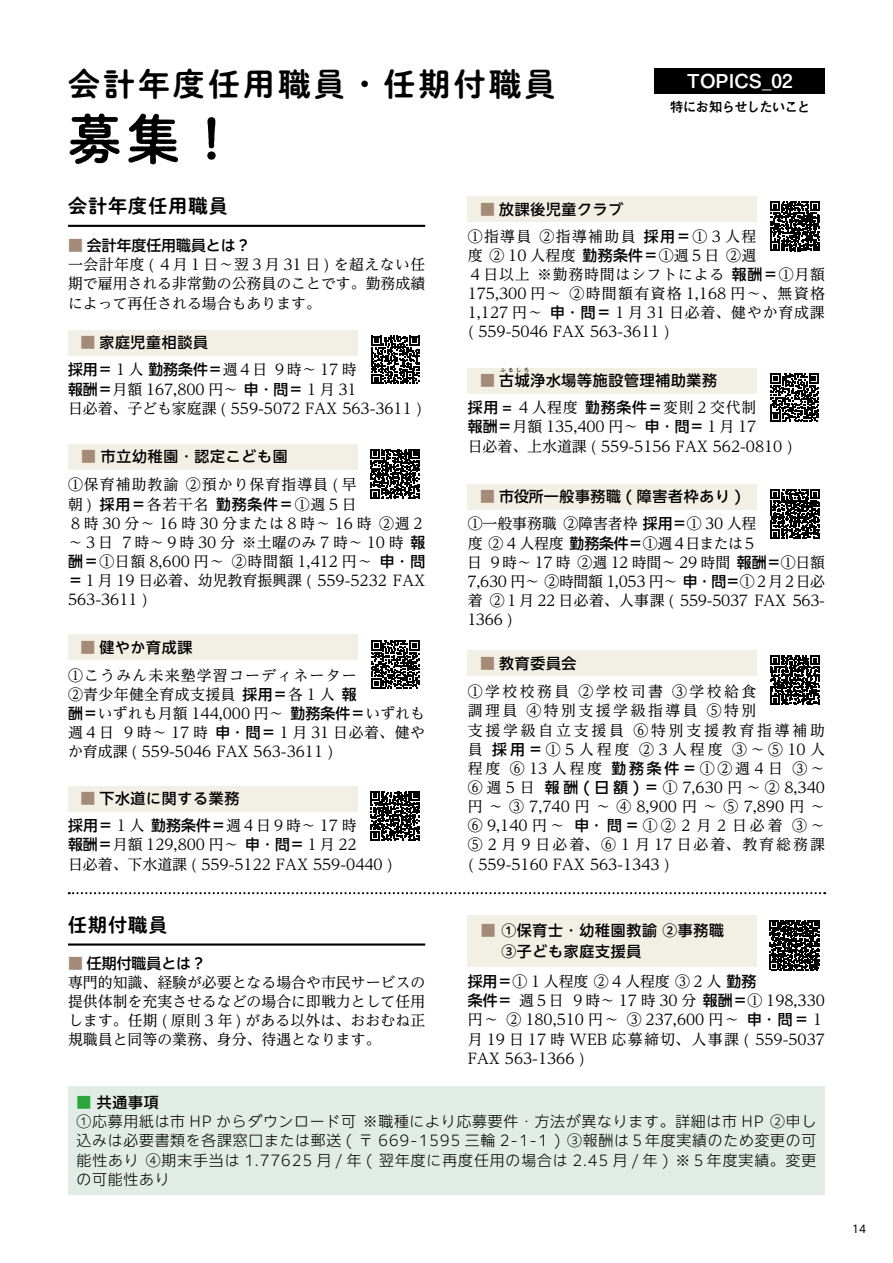
<style>
.page{position:relative;width:893px;height:1263px;background:#fff}
.page>*{position:absolute;margin:0;border:0;box-sizing:border-box;transform-origin:0 0}
.t1{font:53.1px "P Shuei NM Go Std N B";color:#000}
.t2{font:31.95px "P Shuei NM Go Std N B";letter-spacing:.1em;color:#000}
.t3{font:19.2px "P Shuei NM Go Std N B";letter-spacing:.05em;color:#000}
.t4{font:700 19.2px "Mi Go MB1 Std De";color:#fff}
.t5{font:14.85px/19.2px "UD Reimin Pr 6 N";color:#000}
.t6{font:14.85px/19.2px "UD Reimin Pr 6 N";letter-spacing:.165em;color:#000}
.t7{font:300 14.85px/19.2px "PUD Shin Go NT Pr 6 N";letter-spacing:.05em;color:#000}
.t8{font:14.85px/19.2px "UD Reimin Pr 6 N";letter-spacing:.055em;color:#000}
.t9{font:500 14.85px/21.3px "PUD Shin Go NT Pr 6 N";letter-spacing:.05em;color:#000}
.t10{font:14.85px/19.2px "UD Reimin Pr 6 N";letter-spacing:.025em;color:#000}
.t11{font:500 14.85px "PUD Shin Go NT Pr 6 N";color:#000}
.t12{font:700 13.8px "Mi Go MB1 Std De";letter-spacing:-.08em;color:#000}
.t13{font:10.65px "UD Shin Go NT Pr 6 N";color:#000}
.t14{font:500 5.25px "PUD Shin Go NT Pr 6 N";color:#000}
.s1{color:#a48b78}
.s2{font-family:"PUD Shin Go NT Pr 6 N";font-weight:500}
.s3{font-family:"UD Shin Go NT Pr 6 N";font-weight:400;color:#2aa738}
.s4{font-weight:500}
</style>
<div class="page">
<div style="left:655px;top:68px;width:170px;height:26px;background:#000"></div>
<div style="left:68px;top:1086px;width:757px;height:109px;background:#e0ece5"></div>
<hr style="left:68px;top:943px;width:357px;height:2px;background:#000">
<svg style="left:770px;top:920px;width:50px;height:50px"></svg>
<div style="left:468px;top:915px;width:289px;height:51px;background:#f2efe4"></div>
<hr style="left:68px;top:225px;width:357px;height:2px;background:#000">
<svg style="left:770px;top:202px;width:50px;height:49px"></svg>
<div style="left:468px;top:196px;width:289px;height:26px;background:#f2efe4"></div>
<svg style="left:371px;top:336px;width:48px;height:48px"></svg>
<div style="left:68px;top:330px;width:289px;height:25px;background:#f2efe4"></div>
<svg style="left:771px;top:374px;width:48px;height:48px"></svg>
<div style="left:468px;top:368px;width:289px;height:25px;background:#f2efe4"></div>
<svg style="left:770px;top:489px;width:50px;height:50px"></svg>
<div style="left:468px;top:484px;width:289px;height:25px;background:#f2efe4"></div>
<svg style="left:370px;top:791px;width:50px;height:49px"></svg>
<div style="left:68px;top:786px;width:289px;height:25px;background:#f2efe4"></div>
<svg style="left:371px;top:640px;width:48px;height:49px"></svg>
<div style="left:68px;top:634px;width:289px;height:26px;background:#f2efe4"></div>
<svg style="left:770px;top:655px;width:50px;height:50px"></svg>
<div style="left:468px;top:650px;width:289px;height:26px;background:#f2efe4"></div>
<svg style="left:370px;top:449px;width:50px;height:50px"></svg>
<div style="left:68px;top:444px;width:289px;height:25px;background:#f2efe4"></div>
<svg style="left:69px;top:892px;width:756px;height:2px"></svg>
<h2 class="t2" style="left:68px;top:60px;width:489px">会計年度任用職員・任期付職員</h2>
<p class="t4" style="left:687px;top:66px;width:107px">TOPICS_02</p>
<h1 class="t1" style="left:68px;top:100px;width:172px">募集！</h1>
<p class="t12" style="left:670px;top:96px;width:142px">特にお知らせしたいこと</p>
<p class="t3" style="left:68px;top:192px;width:161px">会計年度任用職員</p>
<p class="t11" style="left:68px;top:237px;width:184px"><span class="s1">■</span> 会計年度任用職員とは？</p>
<p class="t5" style="left:68px;top:255px;width:359px;text-align:justify">一会計年度 ( ４月１日～翌３月 31 日 ) を超えない任期で雇用される非常勤の公務員のことです。勤務成績によって再任される場合もあります。</p>
<p class="t9" style="left:81px;top:333px;width:129px"><span class="s1">■</span> 家庭児童相談員</p>
<p class="t5" style="left:68px;top:360px;width:356px"><span class="s2">採用＝</span> 1 人 <span class="s2">勤務条件＝</span>週４日 ９時～ 17 時<br><span class="s2">報酬＝</span>月額 167,800 円～ <span class="s2">申・問＝</span> 1 月 31<br>日必着、子ども家庭課 ( 559-5072 FAX 563-3611 )</p>
<p class="t9" style="left:81px;top:446px;width:208px"><span class="s1">■</span> 市立幼稚園・認定こども園</p>
<p class="t5" style="left:68px;top:475px;width:359px">①保育補助教諭 ②預かり保育指導員 ( 早<br>朝 ) <span class="s2">採用＝</span>各若干名 <span class="s2">勤務条件＝</span>①週５日<br>８時 30 分～ 16 時 30 分または８時～ 16 時 ②週２～３日 ７時～９時 30 分 ※土曜のみ 7 時～ 10 時 <span class="s2">報酬＝</span>①日額 8,600 円～ ②時間額 1,412 円～ <span class="s2">申・問＝</span>１月 19 日必着、幼児教育振興課 ( 559-5232 FAX<br>563-3611 )</p>
<p class="t9" style="left:81px;top:637px;width:113px"><span class="s1">■</span> 健やか育成課</p>
<p class="t10" style="left:68px;top:665px;width:359px">①こうみん未来塾学習コーディネーター<br>②青少年健全育成支援員 <span class="s2">採用＝</span>各 1 人 <span class="s2">報<br>酬＝</span>いずれも月額 144,000 円～ <span class="s2">勤務条件＝</span>いずれも週４日 ９時～ 17 時 <span class="s2">申・問＝</span>１月 31 日必着、健やか育成課 ( 559-5046 FAX 563-3611 )</p>
<p class="t9" style="left:81px;top:788px;width:160px"><span class="s1">■</span> 下水道に関する業務</p>
<p class="t5" style="left:68px;top:815px;width:327px"><span class="s2">採用＝</span> 1 人 <span class="s2">勤務条件＝</span>週４日９時～ 17 時<br><span class="s2">報酬＝</span>月額 129,800 円～ <span class="s2">申・問＝</span>１月 22<br>日必着、下水道課 ( 559-5122 FAX 559-0440 )</p>
<p class="t3" style="left:68px;top:910px;width:101px">任期付職員</p>
<p class="t11" style="left:68px;top:955px;width:139px"><span class="s1">■</span> 任期付職員とは？</p>
<p class="t5" style="left:68px;top:972px;width:359px;text-align:justify">専門的知識、経験が必要となる場合や市民サービスの提供体制を充実させるなどの場合に即戦力として任用します。任期 ( 原則 3 年 ) がある以外は、おおむね正規職員と同等の業務、身分、待遇となります。</p>
<p class="t9" style="left:480px;top:199px;width:145px"><span class="s1">■</span> 放課後児童クラブ</p>
<p class="t8" style="left:468px;top:226px;width:359px">①指導員 ②指導補助員 <span class="s2">採用＝</span>①３人程<br>度 ② 10 人程度 <span class="s2">勤務条件＝</span>①週５日 ②週<br>４日以上 ※勤務時間はシフトによる <span class="s2">報酬＝</span>①月額<br>175,300 円～ ②時間額有資格 1,168 円～、無資格<br>1,127 円～ <span class="s2">申・問＝</span>１月 31 日必着、健やか育成課( 559-5046 FAX 563-3611 )</p>
<p class="t14" style="left:500px;top:368px;width:30px">ふるしろ</p>
<p class="t9" style="left:480px;top:370px;width:238px"><span class="s1">■</span> 古城浄水場等施設管理補助業務</p>
<p class="t5" style="left:468px;top:398px;width:327px"><span class="s2">採用 =</span> ４人程度 <span class="s2">勤務条件＝</span>変則２交代制<br><span class="s2">報酬＝</span>月額 135,400 円～ <span class="s2">申・問＝</span>１月 17<br>日必着、上水道課 ( 559-5156 FAX 562-0810 )</p>
<p class="t9" style="left:480px;top:487px;width:262px"><span class="s1">■</span> 市役所一般事務職 ( 障害者枠あり )</p>
<p class="t5" style="left:467px;top:514px;width:359px">①一般事務職 ②障害者枠 <span class="s2">採用＝</span>① 30 人程<br>度 ② 4 人程度 <span class="s2">勤務条件＝</span>①週４日または５<br>日 ９時～ 17 時 ②週 12 時間～ 29 時間 <span class="s2">報酬＝</span>①日額<br>7,630 円～ ②時間額 1,053 円～ <span class="s2">申・問＝</span>①２月２日必着 ②１月 22 日必着、人事課 ( 559-5037 FAX 563-<br>1366 )</p>
<p class="t9" style="left:480px;top:653px;width:98px"><span class="s1">■</span> 教育委員会</p>
<p class="t6" style="left:468px;top:682px;width:359px">①学校校務員 ②学校司書 ③学校給食<br>調理員 ④特別支援学級指導員 ⑤特別<br>支援学級自立支援員 ⑥特別支援教育指導補助員 <span class="s2">採用＝</span>①5人程度 ②3人程度 ③～⑤10人程度 ⑥13人程度 <span class="s2">勤務条件＝</span>①②週4日 ③～<br>⑥週5日 <span class="s2">報酬(日額)＝</span>①7,630円～②8,340円～③7,740円～④8,900円～⑤7,890円～<br>⑥9,140円～ <span class="s2">申・問＝</span>①②２月２日必着 ③～<br>⑤２月９日必着、⑥１月 17 日必着、教育総務課( 559-5160 FAX 563-1343 )</p>
<p class="t9" style="left:476px;top:920px;width:249px;text-indent:5px"><span class="s1">■</span> ①保育士・幼稚園教諭 ②事務職　 ③子ども家庭支援員</p>
<p class="t5" style="left:468px;top:971px;width:359px"><span class="s2">採用＝</span>① 1 人程度 ② 4 人程度 ③ 2 人 <span class="s2">勤務<br>条件＝</span> 週５日 ９時～ 17 時 30 分 <span class="s2">報酬＝</span>① 198,330円～ ② 180,510 円～ ③ 237,600 円～ <span class="s2">申・問＝</span>１月 19 日 17 時 WEB 応募締切、人事課 ( 559-5037<br>FAX 563-1366 )</p>
<p class="t7" style="left:77px;top:1093px;width:741px"><span class="s3">■</span> <span class="s4">共通事項<br></span>①応募用紙は市 HP からダウンロード可 ※職種により応募要件・方法が異なります。詳細は市 HP ②申し込みは必要書類を各課窓口または郵送 ( 〒 669-1595 三輪 2-1-1 ) ③報酬は５年度実績のため変更の可能性あり ④期末手当は 1.77625 月 / 年 ( 翌年度に再度任用の場合は 2.45 月 / 年 ) ※５年度実績。変更の可能性あり</p>
<p class="t13" style="left:852px;top:1220px;width:16px">14</p>
</div>
